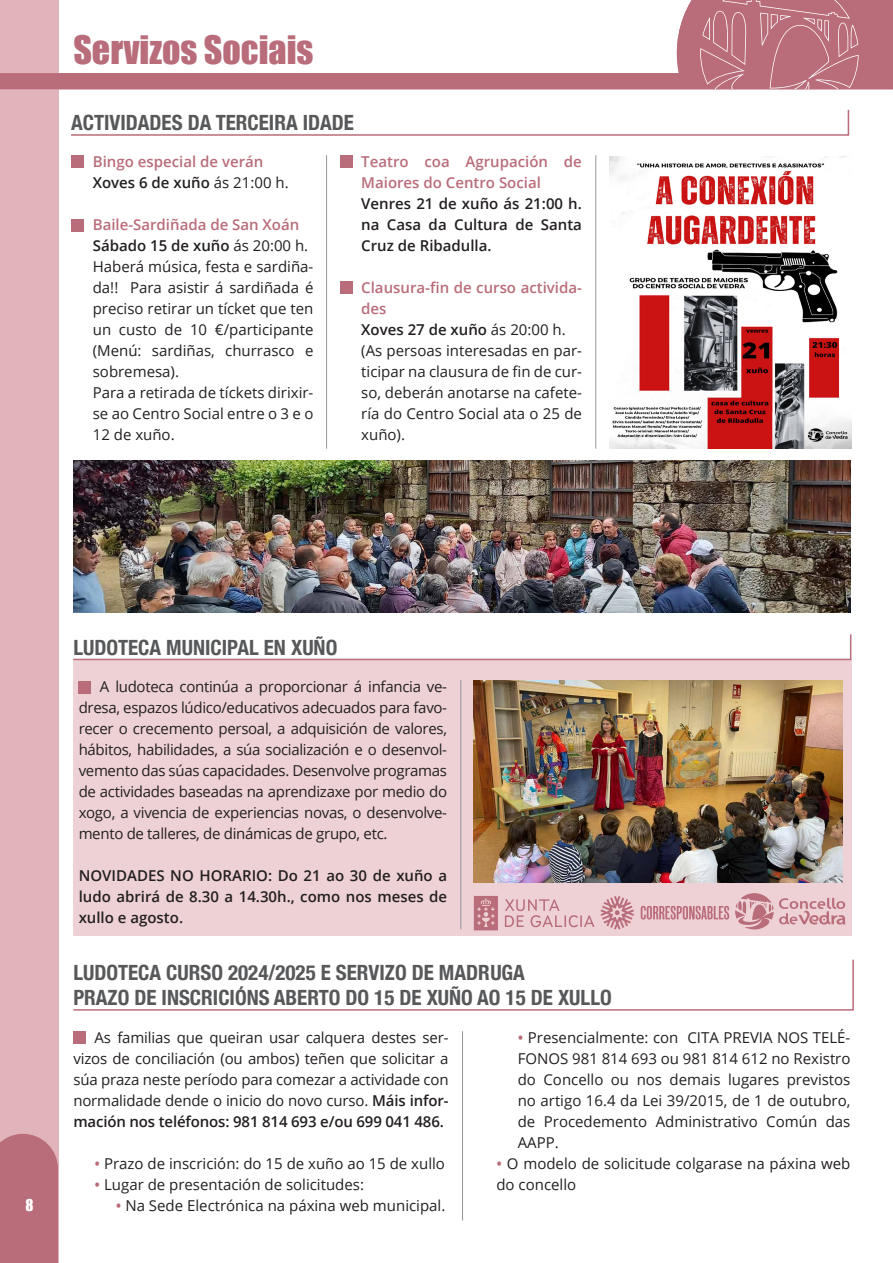
<style>
.page{position:relative;width:893px;height:1263px;background:#fff}
.page>*{position:absolute;margin:0;border:0;box-sizing:border-box;transform-origin:0 0}
.Encabezado_1{font:36px "Impact";color:#b96c79}
.Titulares_Noticias{font:700 condensed 21px "Helvetica Neue";color:#57585a}
.Texto{font:15px/21px "Open Sans";color:#231f20;text-align:justify}
.Texto-2{font:600 15px/21px "Open Sans";color:#231f20;text-align:justify}
.Texto-3{font:600 15px/21px "Open Sans";color:#b96c79}
.Numeración{font:15px "Impact";color:#fff}
.s1{font-weight:400}
.s2{font-weight:600}
.s3{font-weight:600;color:#b96c79}
</style>
<div class="page">
<div style="left:0;top:0;width:59px;height:1263px;background:#e0b4ba"></div>
<div style="left:0;top:1134px;width:58px;height:129px;background:#b96c79"></div>
<svg style="left:0;top:0;width:893px;height:89px"></svg>
<svg style="left:700px;top:0;width:159px;height:89px"></svg>
<div style="left:72px;top:155px;width:12px;height:13px;background:#b96c79"></div>
<hr style="left:326px;top:155px;width:1px;height:294px;background:#939598">
<hr style="left:595px;top:155px;width:1px;height:294px;background:#939598">
<svg style="left:71px;top:109px;width:779px;height:27px"></svg>
<div style="left:71px;top:219px;width:13px;height:12px;background:#b96c79"></div>
<div style="left:340px;top:155px;width:13px;height:13px;background:#b96c79"></div>
<div style="left:340px;top:282px;width:13px;height:12px;background:#b96c79"></div>
<div style="left:73px;top:659px;width:778px;height:276px;background:#eed1d5"></div>
<svg style="left:73px;top:634px;width:779px;height:27px"></svg>
<hr style="left:460px;top:680px;width:1px;height:249px;background:#939598">
<div style="left:79px;top:681px;width:12px;height:12px;background:#b96c79"></div>
<svg style="left:735px;top:893px;width:110px;height:36px"></svg>
<svg style="left:641px;top:906px;width:88px;height:13px"></svg>
<svg style="left:474px;top:896px;width:160px;height:34px"></svg>
<img style="left:609px;top:156px;width:242px;height:293px">
<svg style="left:73px;top:959px;width:781px;height:52px"></svg>
<hr style="left:462px;top:1031px;width:1px;height:189px;background:#939598">
<div style="left:73px;top:1031px;width:13px;height:13px;background:#b96c79"></div>
<img style="left:474px;top:680px;width:368px;height:202px">
<img style="left:73px;top:460px;width:777px;height:152px">
<p class="Encabezado_1" style="left:73px;top:22px;width:242px">SERVIZOS SOCIAIS</p>
<p class="Titulares_Noticias" style="left:71px;top:105px;width:284px">ACTIVIDADES DA TERCEIRA IDADE</p>
<p class="Texto-3" style="left:93px;top:151px;width:172px">Bingo especial de verán</p>
<p class="Texto-2" style="left:93px;top:172px;width:197px">Xoves 6 de xuño <span class="s1">ás 21:00 h.</span></p>
<p class="Texto-3" style="left:93px;top:214px;width:208px">Baile-Sardiñada de San Xoán</p>
<p class="Texto-2" style="left:93px;top:235px;width:217px">Sábado 15 de xuño <span class="s1">ás 20:00 h.</span></p>
<p class="Texto" style="left:93px;top:256px;width:222px">Haberá música, festa e sardiña&shy;da!! Para asistir á sardiñada é preciso retirar un tícket que ten un custo de 10 €/participante (Menú: sardiñas, churrasco e sobremesa).</p>
<p class="Texto" style="left:93px;top:382px;width:222px">Para a retirada de tíckets dirixir&shy;se ao Centro Social entre o 3 e o 12 de xuño.</p>
<p class="Texto-3" style="left:361px;top:151px;width:222px">Teatro coa Agrupación de<br>Maiores do Centro Social</p>
<p class="Texto-2" style="left:361px;top:193px;width:222px">Venres 21 de xuño ás 21:00 h. na Casa da Cultura de Santa Cruz de Ribadulla.</p>
<p class="Texto-3" style="left:361px;top:277px;width:222px">Clausura-fin de curso activida&shy;des</p>
<p class="Texto-2" style="left:361px;top:319px;width:206px">Xoves 27 de xuño <span class="s1">ás 20:00 h.</span></p>
<p class="Texto" style="left:361px;top:340px;width:222px">(As persoas interesadas en par&shy;ticipar na clausura de fin de cur&shy;so, deberán anotarse na cafete&shy;ría do Centro Social ata o 25 de xuño).</p>
<p class="Numeración" style="left:25px;top:1193px;width:10px">8</p>
<p class="Titulares_Noticias" style="left:73px;top:630px;width:265px">LUDOTECA MUNICIPAL EN XUÑO</p>
<p class="Texto" style="left:79px;top:676px;width:370px;text-indent:21px">A ludoteca continúa a proporcionar á infancia ve&shy;dresa, espazos lúdico/educativos adecuados para favo&shy;recer o crecemento persoal, a adquisición de valores, hábitos, habilidades, a súa socialización e o desenvol&shy;vemento das súas capacidades. Desenvolve programas de actividades baseadas na aprendizaxe por medio do xogo, a vivencia de experiencias novas, o desenvolve&shy;mento de talleres, de dinámicas de grupo, etc.</p>
<p class="Texto-2" style="left:79px;top:865px;width:370px">NOVIDADES NO HORARIO: Do 21 ao 30 de xuño a ludo abrirá de 8.30 a 14.30h., como nos meses de xullo e agosto.</p>
<p class="Titulares_Noticias" style="left:73px;top:955px;width:453px">LUDOTECA CURSO 2024/2025 E SERVIZO DE MADRUGA</p>
<p class="Titulares_Noticias" style="left:73px;top:980px;width:540px">PRAZO DE INSCRICIÓNS ABERTO DO 15 DE XUÑO AO 15 DE XULLO</p>
<p class="Texto" style="left:73px;top:1026px;width:377px;text-indent:21px">As familias que queiran usar calquera destes ser&shy;vizos de conciliación (ou ambos) teñen que solicitar a súa praza neste período para comezar a actividade con normalidade dende o inicio do novo curso. <span class="s2">Máis infor&shy;mación nos teléfonos: 981 814 693 e/ou 699 041 486.</span></p>
<p class="Texto" style="left:95px;top:1152px;width:352px"><span class="s3">•</span> Prazo de inscrición: do 15 de xuño ao 15 de xullo</p>
<p class="Texto" style="left:95px;top:1173px;width:271px"><span class="s3">•</span> Lugar de presentación de solicitudes:</p>
<p class="Texto" style="left:116px;top:1194px;width:331px"><span class="s3">•</span> Na Sede Electrónica na páxina web municipal.</p>
<p class="Texto" style="left:518px;top:1026px;width:334px"><span class="s3">•</span> Presencialmente: con CITA PREVIA NOS TELÉ-FONOS 981 814 693 ou 981 814 612 no Rexistro do Concello ou nos demais lugares previstos no artigo 16.4 da Lei 39/2015, de 1 de outubro, de Procedemento Administrativo Común das AAPP.</p>
<p class="Texto" style="left:496px;top:1152px;width:355px"><span class="s3">•</span> O modelo de solicitude colgarase na páxina web do concello</p>
</div>
